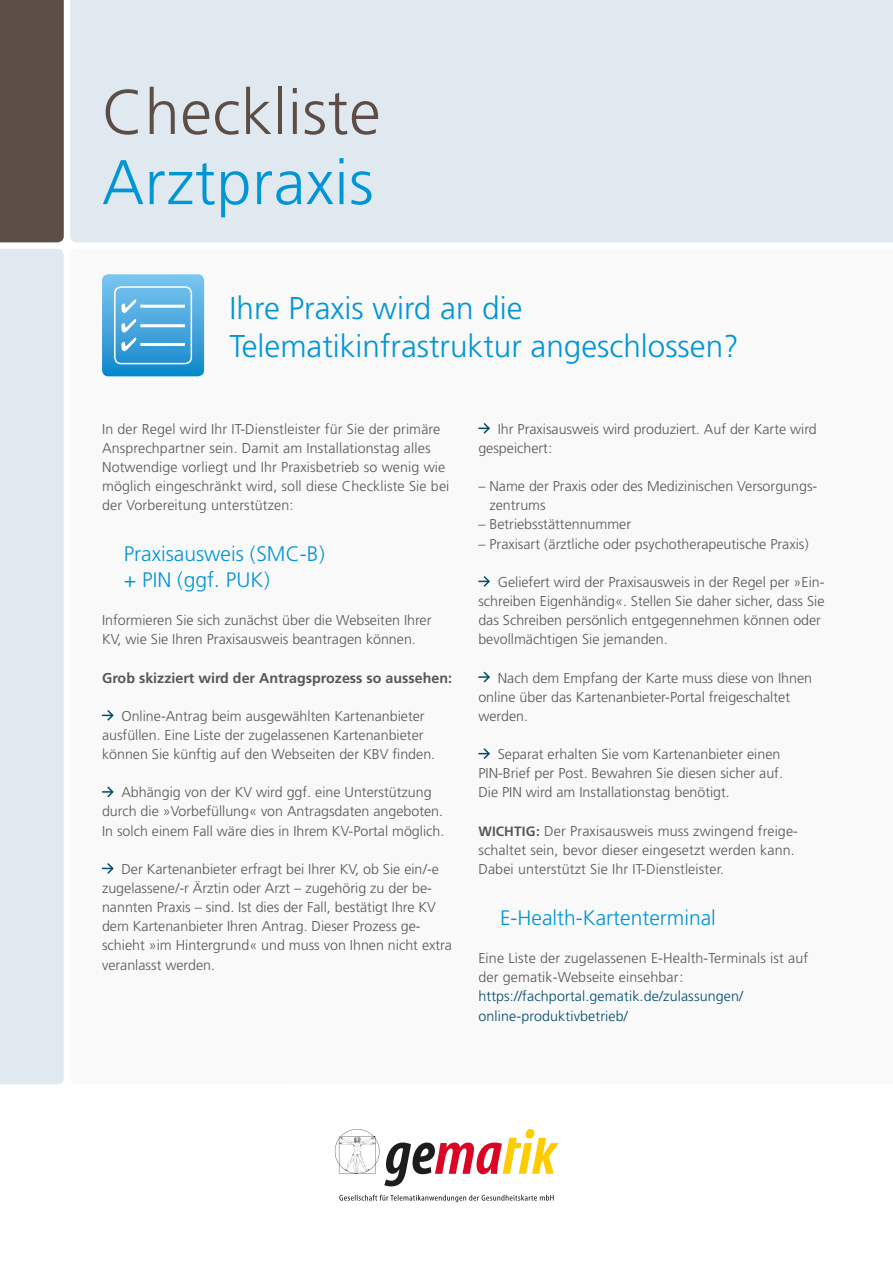
<style>
.page{position:relative;width:893px;height:1263px;background:#fff}
.page>*{position:absolute;margin:0;border:0;box-sizing:border-box;transform-origin:0 0}
.Head{font:300 63px "Frutiger LT Std";letter-spacing:.01em;color:#5c4e47}
.Head-2{font:300 63px "Frutiger LT Std";letter-spacing:.01em;color:#0095d6}
.Head-3{font:300 31.5px/38.2px "Frutiger LT Std";color:#0095d6}
.Checkliste_Subhead{font:300 21px/25.5px "Frutiger LT Std";color:#0095d6}
.Copy{font:300 14.25px/19.2px "Frutiger LT Std";color:#575756}
.Copy-2{font:700 14.25px "Frutiger LT Std";color:#575756}
.s1{font-family:"Frutiger LT Com";font-weight:700;font-size:13.5px}
.s2{color:#004b6c}
</style>
<div class="page">
<div style="left:70px;top:0;width:823px;height:242px;background:#e0e9f0"></div>
<div style="left:0;top:249px;width:64px;height:835px;background:#e0e9f0"></div>
<div style="left:0;top:0;width:64px;height:242px;background:#5c4e47"></div>
<svg style="left:339px;top:1195px;width:215px;height:7px"></svg>
<svg style="left:335px;top:1129px;width:224px;height:57px"></svg>
<svg style="left:102px;top:710px;width:12px;height:11px"></svg>
<svg style="left:102px;top:786px;width:12px;height:12px"></svg>
<svg style="left:102px;top:863px;width:12px;height:11px"></svg>
<svg style="left:478px;top:423px;width:12px;height:11px"></svg>
<svg style="left:478px;top:576px;width:12px;height:11px"></svg>
<svg style="left:478px;top:671px;width:12px;height:12px"></svg>
<svg style="left:478px;top:748px;width:12px;height:11px"></svg>
<svg style="left:102px;top:274px;width:102px;height:102px;background:#54addf"></svg>
<hr style="left:140px;top:305px;width:45px;height:3px;background:#fff">
<hr style="left:140px;top:324px;width:45px;height:3px;background:#fff">
<hr style="left:140px;top:343px;width:45px;height:3px;background:#fff">
<p class="Head" style="left:102px;top:77px;width:280px">Checkliste</p>
<p class="Head-2" style="left:102px;top:147px;width:273px">Arztpraxis</p>
<p class="Head-3" style="left:230px;top:289px;width:511px">Ihre Praxis wird an die<br>Telematikinfrastruktur angeschlossen?</p>
<p class="Copy" style="left:102px;top:419px;width:349px">In der Regel wird Ihr IT-Dienstleister für Sie der primäre Ansprechpartner sein. Damit am Installationstag alles Notwendige vorliegt und Ihr Praxisbetrieb so wenig wie möglich eingeschränkt wird, soll diese Checkliste Sie bei der Vorbereitung unterstützen:</p>
<p class="Checkliste_Subhead" style="left:124px;top:542px;width:203px">Praxisausweis (SMC-B) + PIN (ggf. PUK)</p>
<p class="Copy" style="left:102px;top:611px;width:331px">Informieren Sie sich zunächst über die Webseiten Ihrer<br>KV, wie Sie Ihren Praxisausweis beantragen können.</p>
<p class="Copy-2" style="left:102px;top:669px;width:351px">Grob skizziert wird der Antragsprozess so aussehen:</p>
<p class="Copy" style="left:102px;top:706px;width:335px;text-indent:19px">Online-Antrag beim ausgewählten Kartenanbieter ausfüllen. Eine Liste der zugelassenen Kartenanbieter können Sie künftig auf den Webseiten der KBV finden.</p>
<p class="Copy" style="left:102px;top:783px;width:344px;text-align:center">Abhängig von der KV wird ggf. eine Unterstützung durch die »Vorbefüllung« von Antragsdaten angeboten.<br>In solch einem Fall wäre dies in Ihrem KV-Portal möglich.</p>
<p class="Copy" style="left:102px;top:859px;width:351px;text-indent:19px">Der Kartenanbieter erfragt bei Ihrer KV, ob Sie ein/-e zugelassene/-r Ärztin oder Arzt – zugehörig zu der be&shy;nannten Praxis – sind. Ist dies der Fall, bestätigt Ihre KV dem Kartenanbieter Ihren Antrag. Dieser Prozess ge&shy;schieht »im Hintergrund« und muss von Ihnen nicht extra veranlasst werden.</p>
<p class="Copy" style="left:478px;top:419px;width:340px;text-indent:19px">Ihr Praxisausweis wird produziert. Auf der Karte wird gespeichert:</p>
<p class="Copy" style="left:489px;top:477px;width:329px;text-indent:-11px">– Name der Praxis oder des Medizinischen Versorgungs&shy;zentrums</p>
<p class="Copy" style="left:478px;top:515px;width:154px">– Betriebsstättennummer</p>
<p class="Copy" style="left:478px;top:534px;width:332px">– Praxisart (ärztliche oder psychotherapeutische Praxis)</p>
<p class="Copy" style="left:478px;top:572px;width:348px;text-indent:19px">Geliefert wird der Praxisausweis in der Regel per »Ein&shy;schreiben Eigenhändig«. Stellen Sie daher sicher, dass Sie das Schreiben persönlich entgegennehmen können oder bevollmächtigen Sie jemanden.</p>
<p class="Copy" style="left:478px;top:668px;width:335px;text-indent:19px">Nach dem Empfang der Karte muss diese von Ihnen online über das Kartenanbieter-Portal freigeschaltet werden.</p>
<p class="Copy" style="left:478px;top:745px;width:306px;text-indent:19px">Separat erhalten Sie vom Kartenanbieter einen<br>PIN-Brief per Post. Bewahren Sie diesen sicher auf.<br>Die PIN wird am Installationstag benötigt.</p>
<p class="Copy" style="left:478px;top:821px;width:320px"><span class="s1">WICHTIG:</span> Der Praxisausweis muss zwingend freige&shy;schaltet sein, bevor dieser eingesetzt werden kann.<br>Dabei unterstützt Sie Ihr IT-Dienstleister.</p>
<p class="Checkliste_Subhead" style="left:500px;top:905px;width:217px">E-Health-Kartenterminal</p>
<p class="Copy" style="left:478px;top:949px;width:331px">Eine Liste der zugelassenen E-Health-Terminals ist auf der gematik-Webseite einsehbar: <span class="s2">https://fachportal.gematik.de/zulassungen/ online-produktivbetrieb/</span></p>
</div>
